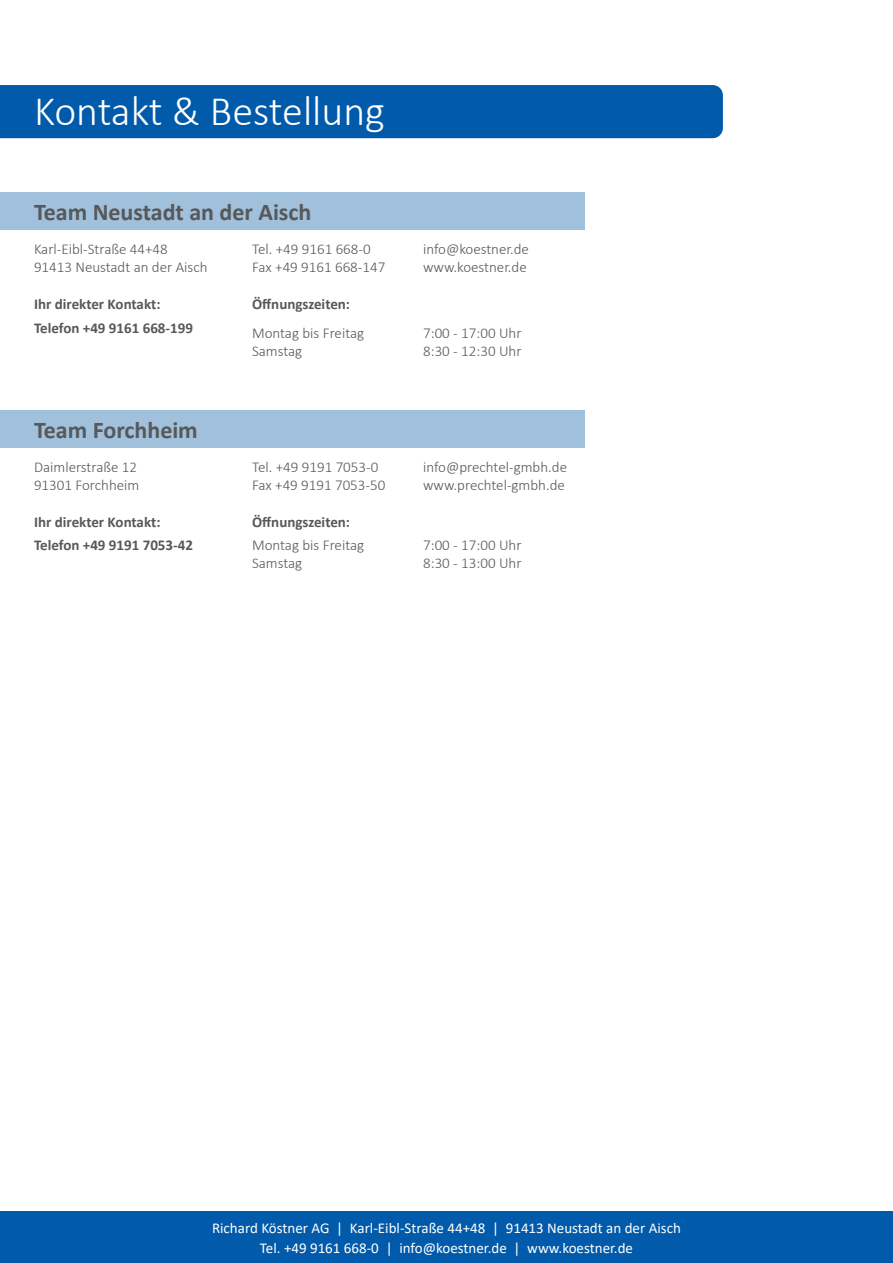
<style>
.page{position:relative;width:893px;height:1263px;background:#fff}
.page>*{position:absolute;margin:0;border:0;box-sizing:border-box;transform-origin:0 0}
.t1{font:300 42px "Calibri";color:#fff}
.t2{font:700 24px "Calibri";color:#57585a}
.t3{font:300 15px/18px "Calibri";color:#57585a}
.t4{font:15px/19.5px "Calibri";color:#fff;text-align:center}
.t5{font:700 15px/23.7px "Calibri";color:#57585a}
</style>
<div class="page">
<div style="left:0;top:85px;width:723px;height:53px;background:#015aaa"></div>
<div style="left:0;top:192px;width:585px;height:38px;background:#a1c0db"></div>
<div style="left:0;top:410px;width:585px;height:38px;background:#a1c0db"></div>
<div style="left:0;top:1212px;width:893px;height:51px;background:#015aaa"></div>
<h1 class="t1" style="left:34px;top:85px;width:352px">Kontakt &amp; Bestellung</h1>
<h2 class="t2" style="left:34px;top:196px;width:279px">Team Neustadt an der Aisch</h2>
<p class="t3" style="left:34px;top:240px;width:175px">Karl-Eibl-Straße 44+48<br>91413 Neustadt an der Aisch</p>
<p class="t3" style="left:252px;top:240px;width:135px">Tel. +49 9161 668-0<br>Fax +49 9161 668-147</p>
<p class="t3" style="left:423px;top:240px;width:107px">info@koestner.de www.koestner.de</p>
<p class="t5" style="left:34px;top:292px;width:160px">Ihr direkter Kontakt:<br>Telefon +49 9161 668-199</p>
<p class="t5" style="left:252px;top:292px;width:99px">Öffnungszeiten:</p>
<p class="t3" style="left:252px;top:324px;width:114px">Montag bis Freitag<br>Samstag</p>
<p class="t3" style="left:423px;top:324px;width:100px">7:00 - 17:00 Uhr<br>8:30 - 12:30 Uhr</p>
<h2 class="t2" style="left:34px;top:413px;width:165px">Team Forchheim</h2>
<p class="t3" style="left:34px;top:458px;width:107px">Daimlerstraße 12<br>91301 Forchheim</p>
<p class="t3" style="left:252px;top:458px;width:135px">Tel. +49 9191 7053-0<br>Fax +49 9191 7053-50</p>
<p class="t3" style="left:423px;top:458px;width:146px">info@prechtel-gmbh.de www.prechtel-gmbh.de</p>
<p class="t5" style="left:34px;top:510px;width:160px">Ihr direkter Kontakt:<br>Telefon +49 9191 7053-42</p>
<p class="t5" style="left:252px;top:510px;width:99px">Öffnungszeiten:</p>
<p class="t3" style="left:252px;top:536px;width:114px">Montag bis Freitag<br>Samstag</p>
<p class="t3" style="left:423px;top:536px;width:100px">7:00 - 17:00 Uhr<br>8:30 - 13:00 Uhr</p>
<p class="t4" style="left:212px;top:1218px;width:470px">Richard Köstner AG | Karl-Eibl-Straße 44+48 | 91413 Neustadt an der Aisch<br>Tel. +49 9161 668-0 | info@koestner.de | www.koestner.de</p>
</div>
